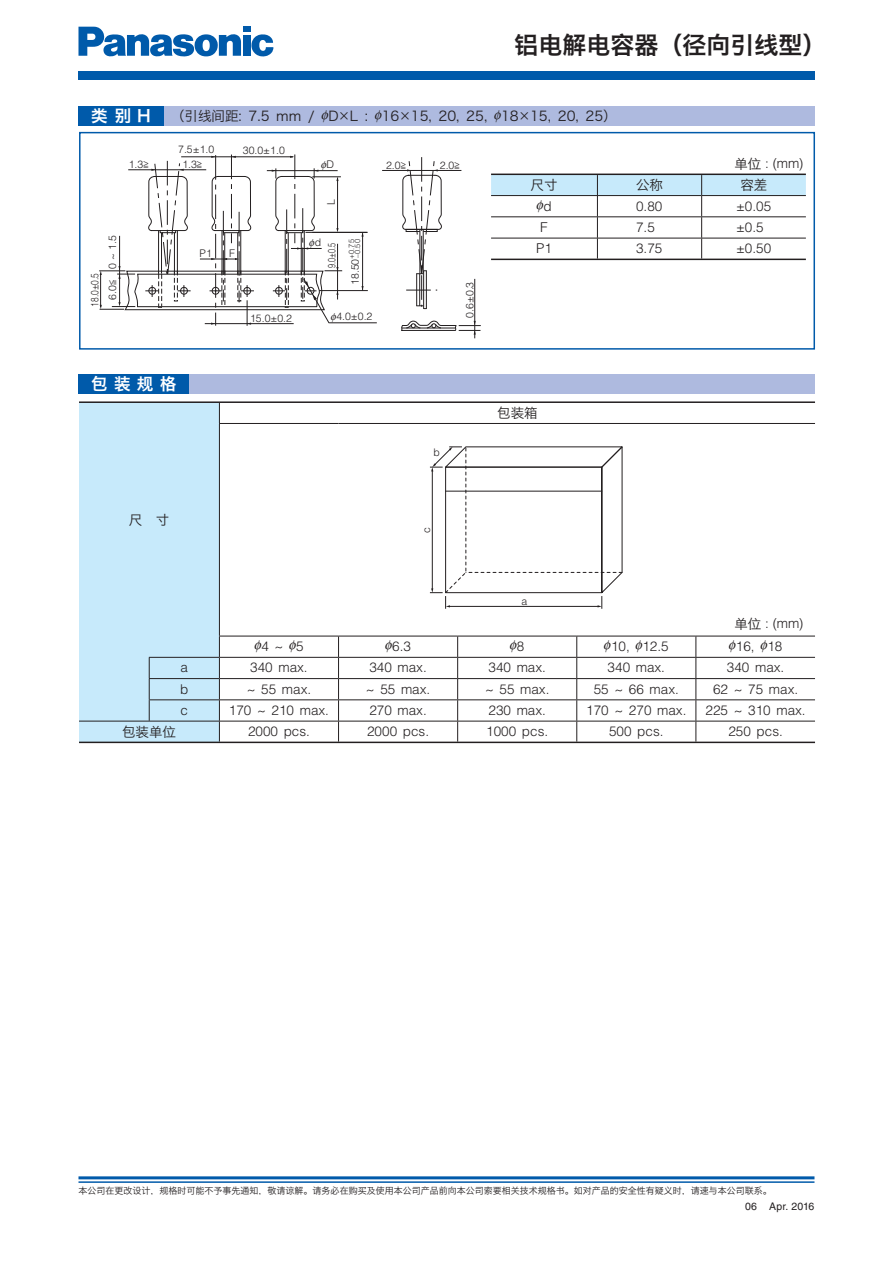
<style>
.page{position:relative;width:893px;height:1263px;background:#fff}
.page>*{position:absolute;margin:0;border:0;box-sizing:border-box;transform-origin:0 0}
.t1{font:24px "Hiragino Sans GB W6 G Bpc EUC H";color:#231f20}
.t2{font:16.5px "Hiragino Sans GB W6 G Bpc EUC H";letter-spacing:.385em;color:#fff}
.t3{font:300 13.5px "Helvetica LT Std";color:#231f20}
.t4{font:13.5px "Hiragino Sans GB W3 G Bpc EUC H";color:#231f20}
.t5{font:300 10.5px "Helvetica LT Std";color:#231f20}
.t6{font:10.5px "Helvetica LT Std";letter-spacing:.015em;color:#231f20}
.t7{font:300 10.5px "Helvetica LT Std";color:#231f20;scale:.8 1}
.t8{font:300 10.5px "Helvetica LT Std";color:#231f20;scale:.7 1}
.t9{font:9px "Hiragino Sans GB W3 G Bpc EUC H";color:#231f20}
.t10{font:300 7.5px "Helvetica LT Std";color:#231f20}
.s1{font-family:"Round Number";font-weight:400}
.s2{font-family:"Hiragino Sans GB W3 G Bpc EUC H";font-weight:400}
</style>
<div class="page">
<hr style="left:78px;top:1176px;width:736px;height:3px;background:#005aaa">
<hr style="left:78px;top:1181px;width:736px;height:2px;background:#005aaa">
<div style="left:78px;top:71px;width:736px;height:9px;background:#005aaa"></div>
<svg style="left:78px;top:27px;width:163px;height:30px"></svg>
<div style="left:242px;top:35px;width:8px;height:21px;background:#005aaa"></div>
<div style="left:242px;top:27px;width:8px;height:5px;background:#005aaa"></div>
<svg style="left:251px;top:34px;width:22px;height:22px"></svg>
<div style="left:79px;top:132px;width:736px;height:218px;border:2px solid #005aaa"></div>
<hr style="left:329px;top:323px;width:48px;height:1px;background:#231f20">
<hr style="left:382px;top:170px;width:79px;height:1px;background:#231f20">
<hr style="left:362px;top:233px;width:1px;height:58px;background:#231f20">
<hr style="left:319px;top:290px;width:49px;height:1px;background:#231f20">
<hr style="left:305px;top:232px;width:62px;height:1px;background:#231f20">
<div style="left:78px;top:106px;width:737px;height:20px;background:#aebadf"></div>
<div style="left:78px;top:374px;width:737px;height:19px;background:#aebadf"></div>
<div style="left:78px;top:106px;width:85px;height:20px;background:#005aaa"></div>
<div style="left:78px;top:374px;width:111px;height:19px;background:#005aaa"></div>
<div style="left:79px;top:403px;width:20px;height:339px;background:#c7eafb"></div>
<hr style="left:338px;top:423px;width:477px;height:1px;background:#231f20">
<hr style="left:338px;top:636px;width:119px;height:1px;background:#231f20">
<hr style="left:696px;top:636px;width:119px;height:1px;background:#231f20">
<hr style="left:338px;top:657px;width:119px;height:1px;background:#231f20">
<hr style="left:696px;top:657px;width:119px;height:1px;background:#231f20">
<hr style="left:338px;top:678px;width:119px;height:1px;background:#231f20">
<hr style="left:696px;top:678px;width:119px;height:1px;background:#231f20">
<hr style="left:338px;top:699px;width:119px;height:1px;background:#231f20">
<hr style="left:696px;top:699px;width:119px;height:1px;background:#231f20">
<hr style="left:79px;top:721px;width:259px;height:1px;background:#231f20">
<hr style="left:338px;top:721px;width:119px;height:1px;background:#231f20">
<hr style="left:696px;top:721px;width:119px;height:1px;background:#231f20">
<hr style="left:79px;top:401px;width:736px;height:2px;background:#231f20">
<hr style="left:79px;top:742px;width:736px;height:1px;background:#231f20">
<svg style="left:99px;top:154px;width:243px;height:590px"></svg>
<svg style="left:400px;top:157px;width:405px;height:587px"></svg>
<p class="t2" style="left:91px;top:110px;width:61px">类别H</p>
<h1 class="t1" style="left:514px;top:36px;width:313px">铝电解电容器（径向引线型）</h1>
<p class="t4" style="left:171px;top:111px;width:447px">（引线间距: 7.5 mm / D L : 16 15, 20, 25, 18 15, 20, 25）</p>
<p class="t5" style="left:178px;top:143px;width:38px">7.5±1.0</p>
<p class="t5" style="left:243px;top:144px;width:43px">30.0±1.0</p>
<p class="t5" style="left:129px;top:158px;width:21px">1.3<span class="s1">&gt;</span></p>
<p class="t5" style="left:182px;top:158px;width:21px">1.3<span class="s1">&gt;</span></p>
<p class="t7" style="left:89px;top:307px;width:43px;rotate:-90deg">18.0±0.5</p>
<p class="t5" style="left:106px;top:269px;width:35px;rotate:-90deg">0 ~ 1.5</p>
<p class="t5" style="left:106px;top:300px;width:21px;rotate:-90deg">6.0<span class="s1">&lt;</span></p>
<p class="t2" style="left:91px;top:378px;width:87px">包装规格</p>
<p class="t5" style="left:199px;top:247px;width:14px">P1</p>
<p class="t5" style="left:229px;top:247px;width:7px">F</p>
<p class="t5" style="left:250px;top:312px;width:43px">15.0±0.2</p>
<p class="t4" style="left:129px;top:515px;width:42px">尺　寸</p>
<p class="t5" style="left:326px;top:158px;width:9px">D</p>
<p class="t5" style="left:325px;top:205px;width:7px;rotate:-90deg">L</p>
<p class="t5" style="left:315px;top:236px;width:8px">d</p>
<p class="t10" style="left:353px;top:258px;width:20px;rotate:-90deg">–0.50</p>
<p class="t8" style="left:325px;top:268px;width:38px;rotate:-90deg">9.0±0.5</p>
<p class="t5" style="left:349px;top:285px;width:47px;rotate:-90deg">18.50<sup>+0.75</sup></p>
<p class="t5" style="left:336px;top:310px;width:38px">4.0±0.2</p>
<p class="t5" style="left:386px;top:159px;width:21px">2.0<span class="s1">&gt;</span></p>
<p class="t5" style="left:440px;top:159px;width:21px">2.0<span class="s1">&gt;</span></p>
<p class="t5" style="left:463px;top:318px;width:38px;rotate:-90deg">0.6±0.3</p>
<p class="t5" style="left:433px;top:446px;width:8px">b</p>
<p class="t5" style="left:420px;top:533px;width:7px;rotate:-90deg">c</p>
<p class="t3" style="left:734px;top:156px;width:70px"><span class="s2">单位</span> : (mm)</p>
<p class="t4" style="left:530px;top:180px;width:28px">尺寸</p>
<p class="t4" style="left:636px;top:180px;width:28px">公称</p>
<p class="t4" style="left:740px;top:180px;width:28px">容差</p>
<p class="t3" style="left:543px;top:198px;width:10px">d</p>
<p class="t3" style="left:636px;top:198px;width:28px">0.80</p>
<p class="t3" style="left:736px;top:198px;width:37px">±0.05</p>
<p class="t3" style="left:540px;top:219px;width:9px">F</p>
<p class="t3" style="left:636px;top:219px;width:20px">7.5</p>
<p class="t3" style="left:736px;top:219px;width:29px">±0.5</p>
<p class="t3" style="left:536px;top:240px;width:17px">P1</p>
<p class="t3" style="left:636px;top:240px;width:28px">3.75</p>
<p class="t3" style="left:736px;top:240px;width:37px">±0.50</p>
<p class="t4" style="left:497px;top:408px;width:42px">包装箱</p>
<p class="t5" style="left:521px;top:595px;width:7px">a</p>
<p class="t3" style="left:734px;top:615px;width:70px"><span class="s2">单位</span> : (mm)</p>
<p class="t3" style="left:261px;top:639px;width:44px">4 ~ 5</p>
<p class="t3" style="left:392px;top:639px;width:20px">6.3</p>
<p class="t3" style="left:517px;top:639px;width:9px">8</p>
<p class="t3" style="left:611px;top:639px;width:59px">10, 12.5</p>
<p class="t3" style="left:736px;top:639px;width:48px">16, 18</p>
<p class="t3" style="left:180px;top:660px;width:9px">a</p>
<p class="t3" style="left:250px;top:660px;width:59px">340 max.</p>
<p class="t3" style="left:369px;top:660px;width:59px">340 max.</p>
<p class="t3" style="left:488px;top:660px;width:59px">340 max.</p>
<p class="t3" style="left:607px;top:660px;width:59px">340 max.</p>
<p class="t3" style="left:727px;top:660px;width:59px">340 max.</p>
<p class="t3" style="left:180px;top:681px;width:10px">b</p>
<p class="t3" style="left:247px;top:681px;width:66px">~ 55 max.</p>
<p class="t3" style="left:366px;top:681px;width:66px">~ 55 max.</p>
<p class="t3" style="left:485px;top:681px;width:66px">~ 55 max.</p>
<p class="t3" style="left:593px;top:681px;width:87px">55 ~ 66 max.</p>
<p class="t3" style="left:713px;top:681px;width:87px">62 ~ 75 max.</p>
<p class="t3" style="left:180px;top:702px;width:9px">c</p>
<p class="t3" style="left:229px;top:702px;width:102px">170 ~ 210 max.</p>
<p class="t3" style="left:369px;top:702px;width:59px">270 max.</p>
<p class="t3" style="left:488px;top:702px;width:59px">230 max.</p>
<p class="t3" style="left:586px;top:702px;width:102px">170 ~ 270 max.</p>
<p class="t3" style="left:705px;top:702px;width:102px">225 ~ 310 max.</p>
<p class="t4" style="left:122px;top:727px;width:55px">包装单位</p>
<p class="t3" style="left:248px;top:723px;width:63px">2000 pcs.</p>
<p class="t3" style="left:367px;top:723px;width:63px">2000 pcs.</p>
<p class="t3" style="left:486px;top:723px;width:63px">1000 pcs.</p>
<p class="t3" style="left:609px;top:723px;width:56px">500 pcs.</p>
<p class="t3" style="left:728px;top:723px;width:56px">250 pcs.</p>
<p class="t9" style="left:78px;top:1187px;width:695px">本公司在更改设计，规格时可能不予事先通知，敬请谅解。请务必在购买及使用本公司产品前向本公司索要相关技术规格书。如对产品的安全性有疑义时，请速与本公司联系。</p>
<p class="t6" style="left:745px;top:1200px;width:71px">06 Apr. 2016</p>
</div>
